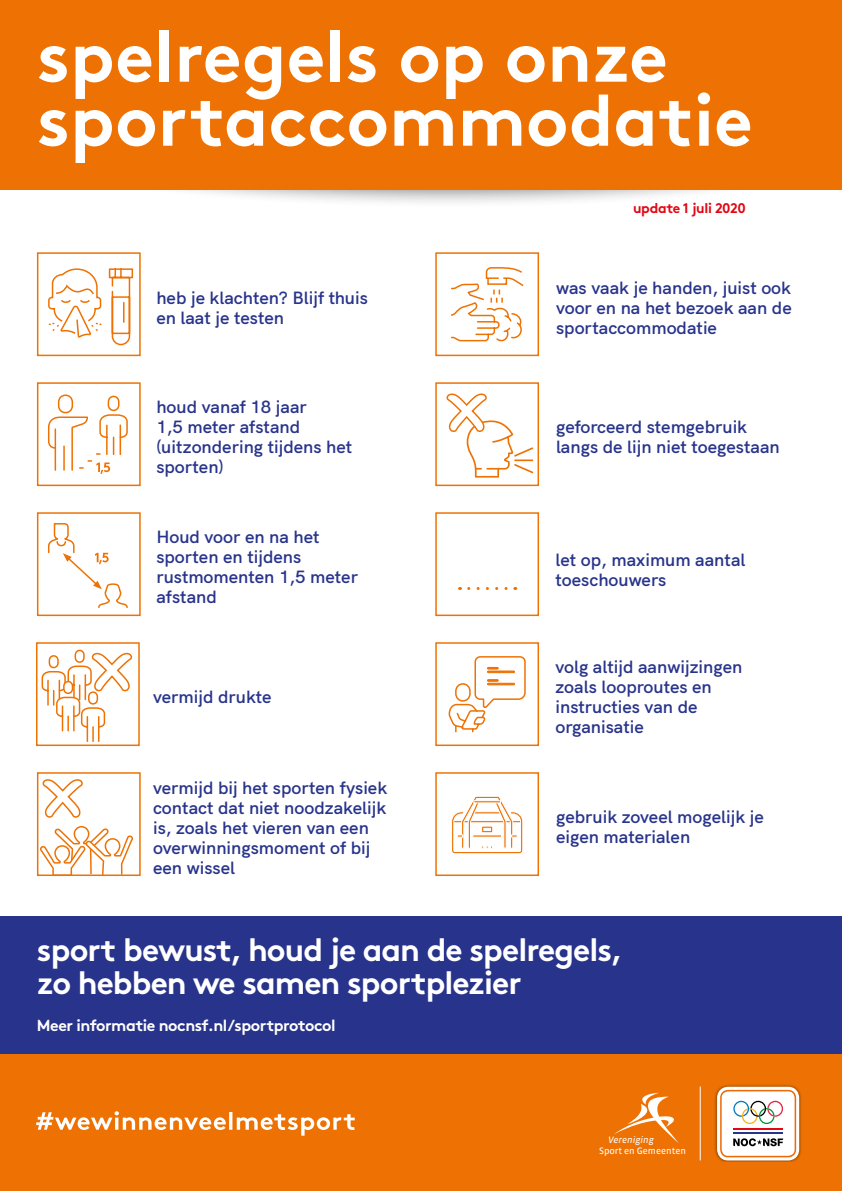
<style>
.page{position:relative;width:842px;height:1191px;background:#fff}
.page>*{position:absolute;margin:0;border:0;box-sizing:border-box;transform-origin:0 0}
.t1{font:700 72px/64px "Brown";color:#fff}
.t2{font:700 32px/33px "Brown";letter-spacing:-.03em;color:#fff}
.t3{font:600 18px/20px "HK Grotesk";color:#28348b}
.t4{font:700 16px "Brown";letter-spacing:-.03em;color:#fff}
.t5{font:700 14px "Brown";letter-spacing:-.02em;color:#e30613}
.t6{font:9.5px "Vista Sans Reg";color:#fff}
.t7{font:italic 9.5px "Vista Sans Reg";color:#fff}
</style>
<div class="page">
<div style="left:0;top:1053px;width:842px;height:138px;background:#ee7203"></div>
<div style="left:0;top:916px;width:842px;height:137px;background:#28348b"></div>
<svg style="left:36px;top:1111px;width:319px;height:24px"></svg>
<img style="left:715px;top:1085px;width:86px;height:76px">
<svg style="left:717px;top:1086px;width:82px;height:74px;background:#e8d9d0"></svg>
<svg style="left:614px;top:1092px;width:65px;height:51px"></svg>
<hr style="left:700px;top:1086px;width:1px;height:74px;background:#fff">
<div style="left:56px;top:88px;width:785px;height:120px;background:#000;opacity:.45"></div>
<div style="left:0;top:0;width:842px;height:190px;background:#ee7203"></div>
<div style="left:435px;top:512px;width:104px;height:104px;background:#fff;border:2px solid #ee7203"></div>
<div style="left:435px;top:252px;width:104px;height:104px;background:#fff;border:2px solid #ee7203"></div>
<svg style="left:450px;top:267px;width:74px;height:75px"></svg>
<div style="left:435px;top:382px;width:104px;height:104px;background:#fff;border:2px solid #ee7203"></div>
<svg style="left:446px;top:393px;width:87px;height:84px"></svg>
<div style="left:36px;top:642px;width:104px;height:104px;background:#fff;border:2px solid #ee7203"></div>
<svg style="left:41px;top:649px;width:92px;height:93px"></svg>
<div style="left:37px;top:252px;width:104px;height:104px;background:#fff;border:2px solid #ee7203"></div>
<svg style="left:48px;top:268px;width:54px;height:69px"></svg>
<svg style="left:108px;top:268px;width:26px;height:78px"></svg>
<div style="left:435px;top:772px;width:104px;height:104px;background:#fff;border:2px solid #ee7203"></div>
<div style="left:435px;top:642px;width:104px;height:104px;background:#fff;border:2px solid #ee7203"></div>
<svg style="left:448px;top:656px;width:78px;height:77px"></svg>
<div style="left:487px;top:683px;width:28px;height:2px;border:1px solid #ee7203"></div>
<div style="left:37px;top:382px;width:104px;height:104px;background:#fff;border:2px solid #ee7203"></div>
<div style="left:37px;top:512px;width:104px;height:104px;background:#fff;border:2px solid #ee7203"></div>
<svg style="left:40px;top:779px;width:94px;height:94px"></svg>
<div style="left:37px;top:772px;width:104px;height:104px;border:2px solid #ee7203"></div>
<svg style="left:469px;top:587px;width:47px;height:3px"></svg>
<div style="left:58px;top:394px;width:15px;height:19px;border:2px solid #ee7203;border-radius:7px"></div>
<svg style="left:48px;top:395px;width:80px;height:79px"></svg>
<svg style="left:451px;top:796px;width:72px;height:58px"></svg>
<svg style="left:48px;top:523px;width:80px;height:85px"></svg>
<h1 class="t1" style="left:37px;top:17px;width:717px">spelregels op onze sportaccommodatie</h1>
<p class="t5" style="left:633px;top:197px;width:114px">update 1 juli 2020</p>
<p class="t3" style="left:156px;top:286px;width:213px">heb je klachten? Blijf thuis en laat je testen</p>
<p class="t3" style="left:156px;top:395px;width:197px">houd vanaf 18 jaar<br>1,5 meter afstand (uitzondering tijdens het sporten)</p>
<p class="t3" style="left:156px;top:525px;width:203px">Houd voor en na het sporten en tijdens rustmomenten 1,5 meter afstand</p>
<p class="t3" style="left:153px;top:685px;width:120px">vermijd drukte</p>
<p class="t3" style="left:153px;top:776px;width:236px">vermijd bij het sporten fysiek contact dat niet noodzakelijk is, zoals het vieren van een overwinningsmoment of bij een wissel</p>
<p class="t3" style="left:556px;top:276px;width:237px;text-align:justify">was vaak je handen, juist ook voor en na het bezoek aan de sportaccommodatie</p>
<p class="t3" style="left:556px;top:415px;width:225px">geforceerd stemgebruik langs de lijn niet toegestaan</p>
<p class="t3" style="left:555px;top:547px;width:191px">let op, maximum aantal toeschouwers</p>
<p class="t3" style="left:555px;top:655px;width:188px">volg altijd aanwijzingen zoals looproutes en instructies van de organisatie</p>
<p class="t3" style="left:556px;top:805px;width:209px">gebruik zoveel mogelijk je eigen materialen</p>
<h2 class="t2" style="left:37px;top:930px;width:588px">sport bewust, houd je aan de spelregels, zo hebben we samen sportplezier</h2>
<p class="t4" style="left:37px;top:1012px;width:300px">Meer informatie nocnsf.nl/sportprotocol</p>
<p class="t7" style="left:608px;top:1134px;width:47px">Vereniging</p>
<p class="t6" style="left:599px;top:1146px;width:88px">Sport en Gemeenten</p>
</div>
